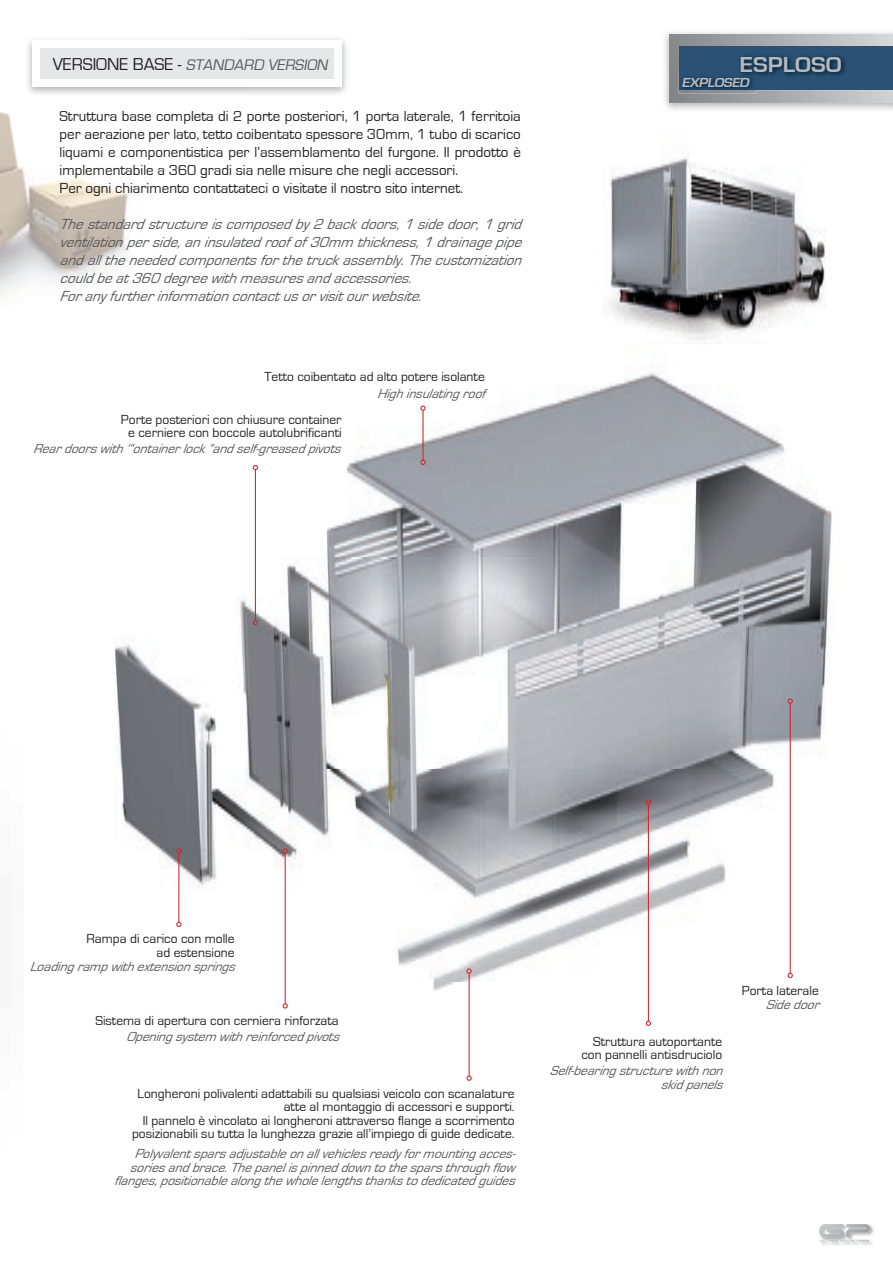
<style>
.page{position:relative;width:893px;height:1263px;background:#fff}
.page>*{position:absolute;margin:0;border:0;box-sizing:border-box;transform-origin:0 0}
.t1{font:700 22.35px "Eurostile";color:#b8b9bc;scale:1.1 1}
.t2{font:italic 15.9px "Eurostile";color:#57585a}
.t3{font:15px/18px "Eurostile";color:#231f20}
.t4{font:italic 15px/18px "Eurostile";color:#57585a}
.t5{font:13.5px/13.5px "Eurostile";color:#231f20;text-align:right}
.t6{font:italic 13.5px/13.5px "Eurostile";color:#57585a;text-align:right}
.t7{font:italic 700 13.5px "Eurostile";color:#b8b9bc;scale:1.1 1}
.s1{font-style:normal;font-size:17.7px;color:#231f20}
</style>
<div class="page">
<img style="left:24px;top:172px;width:107px;height:111px">
<img style="left:0;top:112px;width:24px;height:183px">
<img style="left:820px;top:1225px;width:54px;height:20px">
<svg style="left:819px;top:1224px;width:51px;height:17px"></svg>
<img style="left:610px;top:154px;width:216px;height:190px">
<img style="left:28px;top:38px;width:319px;height:56px">
<div style="left:32px;top:40px;width:310px;height:47px;background:#fff"></div>
<div style="left:40px;top:48px;width:294px;height:31px;background:#e6e7e9"></div>
<img style="left:665px;top:32px;width:228px;height:78px">
<svg style="left:669px;top:34px;width:224px;height:69px"></svg>
<div style="left:679px;top:47px;width:214px;height:43px;background:#2b5274"></div>
<img style="left:740px;top:56px;width:105px;height:20px">
<img style="left:679px;top:90px;width:77px;height:3px">
<img style="left:737px;top:74px;width:19px;height:4px">
<img style="left:115px;top:367px;width:717px;height:669px">
<hr style="left:422px;top:410px;width:2px;height:50px;background:#d1232a">
<svg style="left:420px;top:460px;width:6px;height:5px"></svg>
<svg style="left:420px;top:405px;width:6px;height:6px"></svg>
<hr style="left:469px;top:973px;width:1px;height:103px;background:#d1232a">
<svg style="left:466px;top:1075px;width:6px;height:6px"></svg>
<svg style="left:466px;top:968px;width:6px;height:6px"></svg>
<hr style="left:285px;top:853px;width:1px;height:151px;background:#d1232a">
<svg style="left:283px;top:1003px;width:5px;height:5px"></svg>
<svg style="left:283px;top:848px;width:5px;height:6px"></svg>
<hr style="left:178px;top:853px;width:1px;height:69px;background:#d1232a">
<svg style="left:176px;top:922px;width:5px;height:5px"></svg>
<svg style="left:176px;top:848px;width:5px;height:6px"></svg>
<hr style="left:648px;top:804px;width:1px;height:217px;background:#d1232a">
<svg style="left:646px;top:1021px;width:5px;height:5px"></svg>
<svg style="left:646px;top:799px;width:5px;height:6px"></svg>
<hr style="left:790px;top:703px;width:1px;height:270px;background:#d1232a">
<svg style="left:788px;top:973px;width:5px;height:5px"></svg>
<svg style="left:788px;top:698px;width:5px;height:6px"></svg>
<hr style="left:255px;top:470px;width:1px;height:150px;background:#d1232a">
<svg style="left:253px;top:620px;width:5px;height:5px"></svg>
<svg style="left:253px;top:465px;width:5px;height:5px"></svg>
<p class="t2" style="left:53px;top:56px;width:279px"><span class="s1">V E R S I O N E B A S E -</span> STANDARD VERSION</p>
<p class="t3" style="left:60px;top:107px;width:463px">Struttura base completa di 2 porte posteriori, 1 porta laterale, 1 ferritoia per aerazione per lato, tetto coibentato spessore 30mm, 1 tubo di scarico liquami e componentistica per l’assemblamento del furgone. Il prodotto è implementabile a 360 gradi sia nelle misure che negli accessori.<br>Per ogni chiarimento contattateci o visitate il nostro sito internet.</p>
<p class="t4" style="left:60px;top:215px;width:469px">Thestandardstructureiscomposedby2backdoors,1sidedoor,1grid ventilationperside,aninsulatedroofof30mm thickness,1drainagepipe andalltheneededcomponentsforthetruckassembly.Thecustomization couldbeat360degreewithmeasuresandaccessories.<br>Foranyfurtherinformationcontactusorvisitourwebsite.</p>
<p class="t5" style="left:265px;top:370px;width:222px">Tetto coibentato ad alto potere isolante</p>
<p class="t5" style="left:121px;top:413px;width:222px;text-align:center">Porte posteriori con chiusure container e cerniere con boccole autolubrificanti</p>
<p class="t6" style="left:377px;top:387px;width:115px">Highinsulatingroof</p>
<p class="t6" style="left:33px;top:442px;width:314px">Reardoorswith‘“ontainerlock”andself-greasedpivots</p>
<h1 class="t1" style="left:740px;top:52px;width:94px">ESPLOSO</h1>
<p class="t7" style="left:682px;top:75px;width:65px">EXPLOSED</p>
<p class="t5" style="left:87px;top:932px;width:150px">Rampa di carico con molle ad estensione</p>
<p class="t6" style="left:30px;top:960px;width:212px">Loadingrampwithextensionsprings</p>
<p class="t5" style="left:95px;top:1014px;width:245px">Sistema di apertura con cerniera rinforzata</p>
<p class="t6" style="left:127px;top:1030px;width:219px">Openingsystem withreinforcedpivots</p>
<p class="t5" style="left:132px;top:1087px;width:384px">Longheroni polivalenti adattabili su qualsiasi veicolo con scanalature atte al montaggio di accessori e supporti.<br>Il pannelo è vincolato ai longheroni attraverso flange a scorrimento posizionabili su tutta la lunghezza grazie all’impiego di guide dedicate.</p>
<p class="t6" style="left:114px;top:1147px;width:407px">Polyvalentsparsadjustableonallvehiclesreadyformountingacces&shy;soriesandbrace.Thepanelispinneddowntothesparsthroughflow flanges,positionablealongthewholelengthsthankstodedicatedguides</p>
<p class="t5" style="left:581px;top:1035px;width:142px">Struttura autoportante con pannelli antisdruciolo</p>
<p class="t6" style="left:550px;top:1064px;width:179px">Self-bearingstructurewithnon skidpanels</p>
<p class="t5" style="left:742px;top:983px;width:79px">Porta laterale</p>
<p class="t6" style="left:766px;top:998px;width:60px">Sidedoor</p>
</div>
